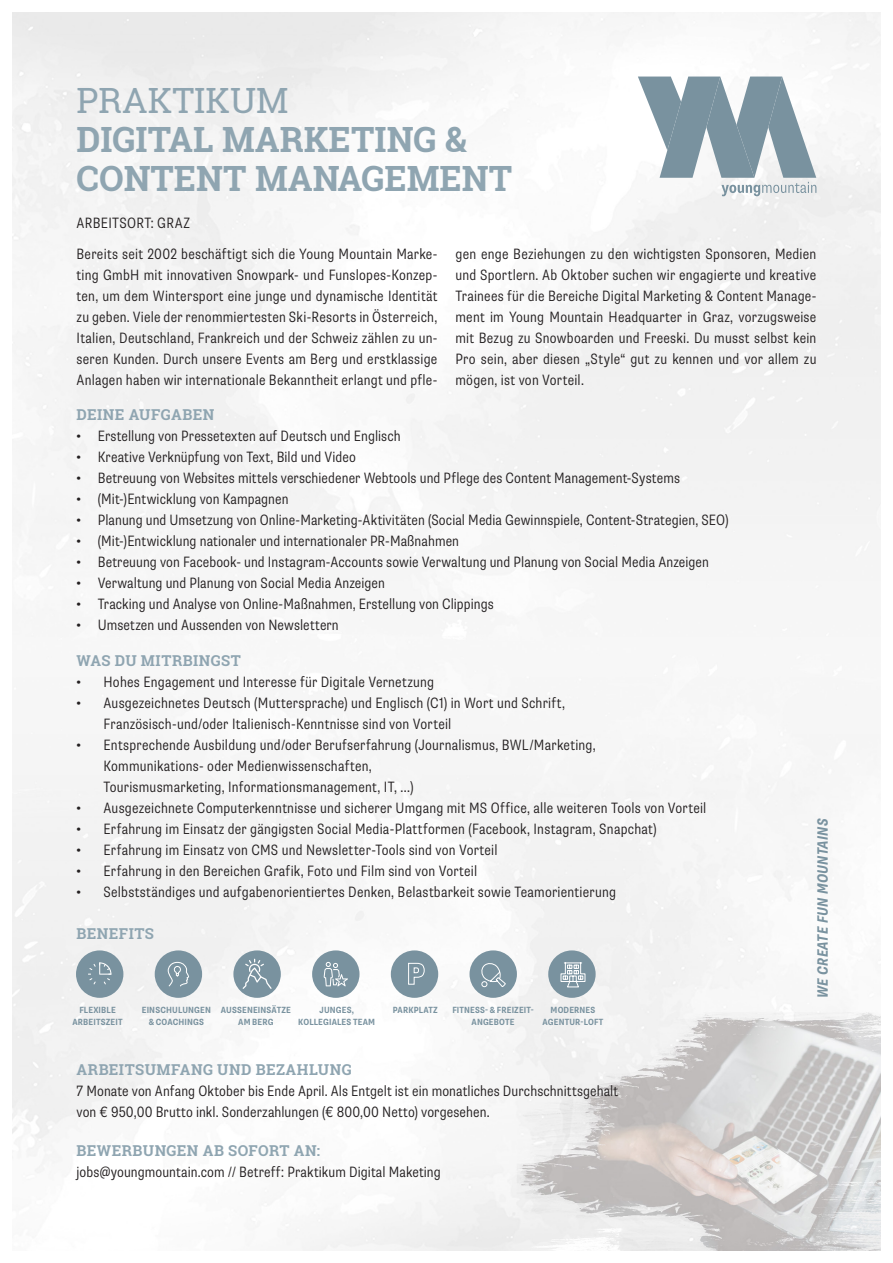
<style>
.page{position:relative;width:893px;height:1263px;background:#fff}
.page>*{position:absolute;margin:0;border:0;box-sizing:border-box;transform-origin:0 0}
.t1{font:700 34.8px "Roboto Slab";color:#8fa5b1}
.t2{font:34.8px "Roboto Slab";color:#8fa5b1}
.t3{font:300 condensed 15px/21px "Supria Sans";letter-spacing:.01em;color:#231f20;text-align:justify}
.t4{font:700 15px "Roboto Slab";letter-spacing:.03em;color:#8fa5b1}
.t5{font:italic 700 condensed 15px "Supria Sans";letter-spacing:.015em;color:#79929f}
.t6{font:700 condensed 9px/12px "Supria Sans";letter-spacing:.015em;color:#79929f;text-align:center}
</style>
<div class="page">
<img style="left:13px;top:13px;width:867px;height:1237px">
<svg style="left:638px;top:77px;width:178px;height:119px"></svg>
<div style="left:76px;top:950px;width:47px;height:48px;background:#79929f;border-radius:50%"></div>
<svg style="left:88px;top:962px;width:23px;height:23px"></svg>
<div style="left:155px;top:950px;width:47px;height:48px;background:#79929f;border-radius:50%"></div>
<svg style="left:168px;top:962px;width:21px;height:24px"></svg>
<div style="left:312px;top:950px;width:47px;height:48px;background:#79929f;border-radius:50%"></div>
<svg style="left:324px;top:962px;width:24px;height:24px"></svg>
<div style="left:391px;top:950px;width:47px;height:48px;background:#79929f;border-radius:50%"></div>
<svg style="left:408px;top:962px;width:17px;height:23px"></svg>
<div style="left:233px;top:950px;width:48px;height:48px;background:#79929f;border-radius:50%"></div>
<svg style="left:243px;top:959px;width:29px;height:30px"></svg>
<div style="left:469px;top:950px;width:48px;height:48px;background:#79929f;border-radius:50%"></div>
<svg style="left:481px;top:963px;width:25px;height:24px"></svg>
<div style="left:548px;top:950px;width:48px;height:48px;background:#79929f;border-radius:50%"></div>
<svg style="left:560px;top:962px;width:26px;height:26px"></svg>
<p class="t2" style="left:77px;top:77px;width:214px">PRAKTIKUM</p>
<p class="t1" style="left:77px;top:115px;width:392px">DIGITAL MARKETING &amp;</p>
<p class="t1" style="left:77px;top:154px;width:437px">CONTENT MANAGEMENT</p>
<p class="t3" style="left:77px;top:213px;width:115px">ARBEITSORT: GRAZ</p>
<p class="t3" style="left:77px;top:243px;width:362px">Bereits seit 2002 beschäftigt sich die Young Mountain Marke&shy;ting GmbH mit innovativen Snowpark- und Funslopes-Konzep&shy;ten, um dem Wintersport eine junge und dynamische Identität zu geben. Viele der renommiertesten Ski-Resorts in Österreich, Italien, Deutschland, Frankreich und der Schweiz zählen zu un&shy;seren Kunden. Durch unsere Events am Berg und erstklassige Anlagen haben wir internationale Bekanntheit erlangt und pfle-</p>
<p class="t3" style="left:455px;top:243px;width:362px">gen enge Beziehungen zu den wichtigsten Sponsoren, Medien und Sportlern. Ab Oktober suchen wir engagierte und kreative Trainees für die Bereiche Digital Marketing &amp; Content Manage&shy;ment im Young Mountain Headquarter in Graz, vorzugsweise mit Bezug zu Snowboarden und Freeski. Du musst selbst kein Pro sein, aber diesen „Style“ gut zu kennen und vor allem zu mögen, ist von Vorteil.</p>
<p class="t4" style="left:77px;top:404px;width:139px">DEINE AUFGABEN</p>
<p class="t3" style="left:77px;top:425px;width:326px">• Erstellung von Pressetexten auf Deutsch und Englisch</p>
<p class="t3" style="left:77px;top:446px;width:281px">• Kreative Verknüpfung von Text, Bild und Video</p>
<p class="t3" style="left:77px;top:467px;width:605px">• Betreuung von Websites mittels verschiedener Webtools und Pflege des Content Management-Systems</p>
<p class="t3" style="left:77px;top:488px;width:213px">• (Mit-)Entwicklung von Kampagnen</p>
<p class="t3" style="left:77px;top:509px;width:653px">• Planung und Umsetzung von Online-Marketing-Aktivitäten (Social Media Gewinnspiele, Content-Strategien, SEO)</p>
<p class="t3" style="left:77px;top:530px;width:384px">• (Mit-)Entwicklung nationaler und internationaler PR-Maßnahmen</p>
<p class="t3" style="left:77px;top:551px;width:634px">• Betreuung von Facebook- und Instagram-Accounts sowie Verwaltung und Planung von Social Media Anzeigen</p>
<p class="t3" style="left:77px;top:572px;width:310px">• Verwaltung und Planung von Social Media Anzeigen</p>
<p class="t3" style="left:77px;top:593px;width:419px">• Tracking und Analyse von Online-Maßnahmen, Erstellung von Clippings</p>
<p class="t3" style="left:77px;top:614px;width:264px">• Umsetzen und Aussenden von Newslettern</p>
<p class="t4" style="left:77px;top:651px;width:166px">WAS DU MITRBINGST</p>
<p class="t3" style="left:77px;top:672px;width:359px">• Hohes Engagement und Interesse für Digitale Vernetzung</p>
<p class="t3" style="left:104px;top:693px;width:463px;text-indent:-27px">• Ausgezeichnetes Deutsch (Muttersprache) und Englisch (C1) in Wort und Schrift,<br>Französisch-und/oder Italienisch-Kenntnisse sind von Vorteil</p>
<p class="t3" style="left:104px;top:735px;width:494px;text-align:left;text-indent:-27px">• Entsprechende Ausbildung und/oder Berufserfahrung (Journalismus, BWL/Marketing,<br>Kommunikations- oder Medienwissenschaften,<br>Tourismusmarketing, Informationsmanagement, IT, ...)</p>
<p class="t3" style="left:77px;top:798px;width:631px">• Ausgezeichnete Computerkenntnisse und sicherer Umgang mit MS Office, alle weiteren Tools von Vorteil</p>
<p class="t3" style="left:77px;top:819px;width:581px">• Erfahrung im Einsatz der gängigsten Social Media-Plattformen (Facebook, Instagram, Snapchat)</p>
<p class="t3" style="left:77px;top:840px;width:423px">• Erfahrung im Einsatz von CMS und Newsletter-Tools sind von Vorteil</p>
<p class="t3" style="left:77px;top:861px;width:402px">• Erfahrung in den Bereichen Grafik, Foto und Film sind von Vorteil</p>
<p class="t3" style="left:77px;top:882px;width:541px">• Selbstständiges und aufgabenorientiertes Denken, Belastbarkeit sowie Teamorientierung</p>
<p class="t4" style="left:77px;top:923px;width:79px">BENEFITS</p>
<p class="t6" style="left:79px;top:1004px;width:38px">FLEXIBLE</p>
<p class="t6" style="left:72px;top:1016px;width:52px">ARBEITSZEIT</p>
<p class="t6" style="left:221px;top:1004px;width:72px">AUSSENEINSÄTZE</p>
<p class="t6" style="left:393px;top:1004px;width:46px">PARKPLATZ</p>
<p class="t6" style="left:238px;top:1016px;width:37px">AM BERG</p>
<p class="t6" style="left:142px;top:1004px;width:71px">EINSCHULUNGEN &amp; COACHINGS</p>
<p class="t6" style="left:319px;top:1004px;width:36px">JUNGES,</p>
<p class="t6" style="left:298px;top:1016px;width:78px">KOLLEGIALES TEAM</p>
<p class="t6" style="left:452px;top:1004px;width:83px">FITNESS- &amp; FREIZEIT-</p>
<p class="t6" style="left:471px;top:1016px;width:44px">ANGEBOTE</p>
<p class="t6" style="left:551px;top:1004px;width:46px">MODERNES</p>
<p class="t6" style="left:543px;top:1016px;width:62px">AGENTUR-LOFT</p>
<p class="t4" style="left:77px;top:1059px;width:277px">ARBEITSUMFANG UND BEZAHLUNG</p>
<p class="t3" style="left:77px;top:1080px;width:543px">7 Monate von Anfang Oktober bis Ende April. Als Entgelt ist ein monatliches Durchschnittsgehalt</p>
<p class="t3" style="left:77px;top:1101px;width:415px">von € 950,00 Brutto inkl. Sonderzahlungen (€ 800,00 Netto) vorgesehen.</p>
<p class="t4" style="left:77px;top:1140px;width:245px">BEWERBUNGEN AB SOFORT AN:</p>
<p class="t3" style="left:77px;top:1161px;width:366px">jobs@youngmountain.com // Betreff: Praktikum Digital Maketing</p>
<p class="t5" style="left:813px;top:998px;width:181px;rotate:-90deg">WE CREATE FUN MOUNTAINS</p>
</div>
